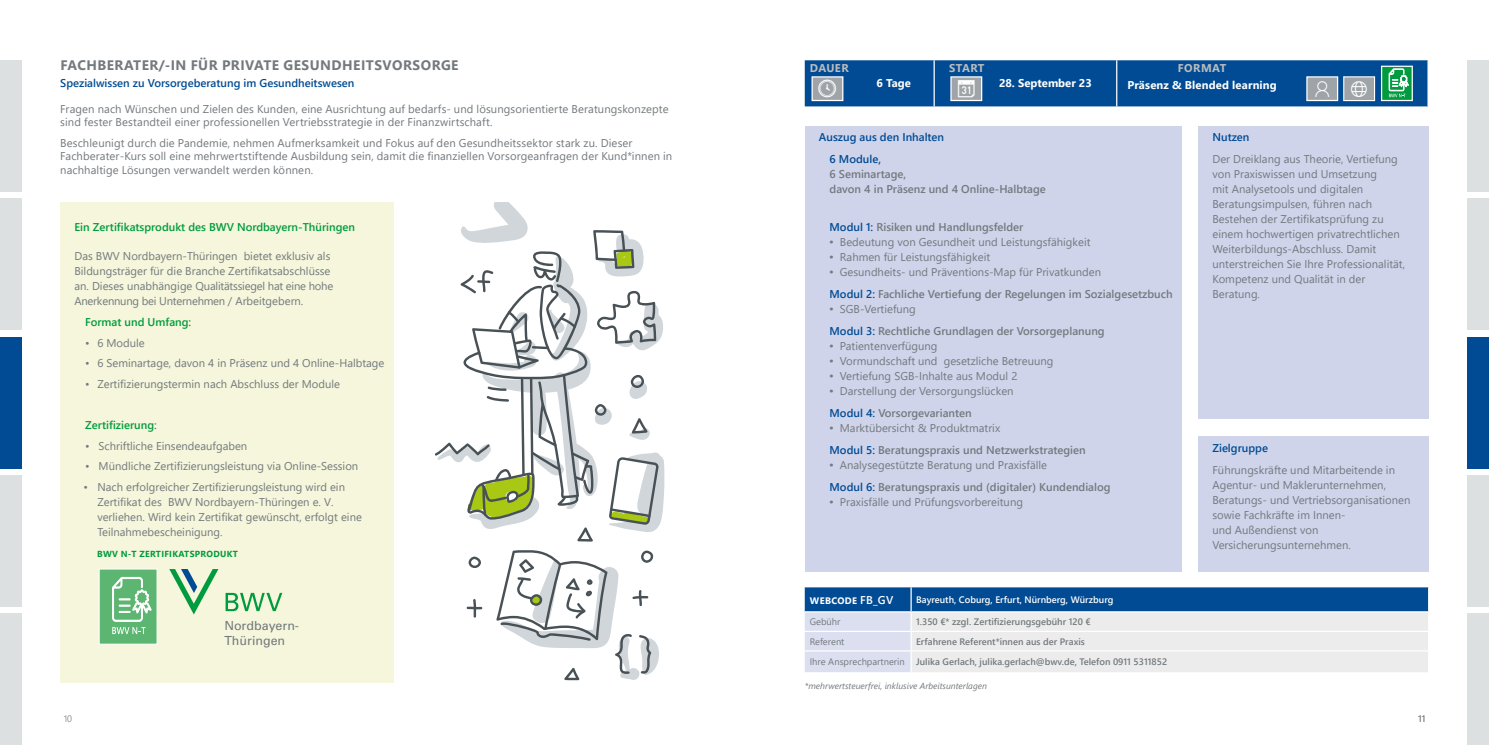
<style>
.page{position:relative;width:1489px;height:745px;background:#fff}
.page>*{position:absolute;margin:0;border:0;box-sizing:border-box;transform-origin:0 0}
.t1{font:700 13.75px "Segoe UI";letter-spacing:.035em;color:#73797d}
.t2{font:12.5px/15px "Univers";color:#73797c}
.t3{font:11.25px/15px "Segoe UI";color:#73797d}
.t4{font:600 11.25px/22.1px "Segoe UI";color:#73797d}
.t5{font:600 11.25px/22.1px "Segoe UI";color:#004b93}
.t6{font:600 11.25px "Segoe UI";color:#009b3e}
.t7{font:700 11.25px "Segoe UI";letter-spacing:.01em;color:#fff}
.t8{font:700 11.25px "Segoe UI";letter-spacing:.035em;color:#bcbcbc}
.t9{font:600 9.38px "Segoe UI";color:#73797d}
.t10{font:600 9.38px "Segoe UI";color:#fff}
.t11{font:9.38px "Segoe UI";color:#73797d}
.t12{font:700 9.38px "Segoe UI";letter-spacing:.035em;color:#fff}
.t13{font:300 9.38px "Segoe UI";color:#73797d}
.t14{font:italic 8.75px "Segoe UI";color:#73797d}
.t15{font:700 8.75px "Segoe UI";letter-spacing:.035em;color:#009b3e}
.s1{color:#73797d}
.s2{color:#004b93}
.s3{font-family:"Arial Nova"}
.s4{font-family:"Arial Nova";font-weight:400}
.s5{font-weight:400}
.s6{font-weight:600;color:#004b93}
.s7{font-weight:600}
.s8{font-weight:600;font-size:11.25px}
.s9{color:#706f6f}
</style>
<div class="page">
<div style="left:0;top:613px;width:21px;height:131px;background:#dde0e1"></div>
<div style="left:0;top:475px;width:21px;height:131px;background:#dde0e1"></div>
<div style="left:0;top:60px;width:21px;height:131px;background:#dde0e1"></div>
<div style="left:1467px;top:613px;width:21px;height:131px;background:#dde0e1"></div>
<div style="left:1467px;top:475px;width:21px;height:131px;background:#dde0e1"></div>
<div style="left:1467px;top:198px;width:21px;height:132px;background:#dde0e1"></div>
<div style="left:1467px;top:60px;width:21px;height:131px;background:#dde0e1"></div>
<svg style="left:466px;top:599px;width:16px;height:18px"></svg>
<svg style="left:468px;top:556px;width:13px;height:11px"></svg>
<svg style="left:434px;top:202px;width:230px;height:339px"></svg>
<svg style="left:496px;top:550px;width:163px;height:129px"></svg>
<div style="left:0;top:337px;width:21px;height:131px;background:#004b93"></div>
<div style="left:0;top:198px;width:21px;height:132px;background:#dde0e1"></div>
<div style="left:60px;top:202px;width:333px;height:480px;background:#f5f6db"></div>
<svg style="left:169px;top:569px;width:49px;height:45px"></svg>
<svg style="left:225px;top:592px;width:57px;height:18px"></svg>
<div style="left:99px;top:568px;width:58px;height:76px;background:#5cb570;border:1px solid #fff"></div>
<svg style="left:112px;top:576px;width:40px;height:57px"></svg>
<div style="left:1467px;top:337px;width:21px;height:131px;background:#004b93"></div>
<div style="left:804px;top:126px;width:377px;height:445px;background:#cfd4eb"></div>
<svg style="left:804px;top:587px;width:625px;height:84px;background:#a8bed4"></svg>
<div style="left:1198px;top:436px;width:230px;height:135px;background:#cfd4eb"></div>
<div style="left:1198px;top:126px;width:230px;height:292px;background:#cfd4eb"></div>
<svg style="left:804px;top:60px;width:623px;height:46px;background:#1b5d97"></svg>
<p class="t1" style="left:60px;top:52px;width:399px">FACHBERATER/-IN FÜR PRIVATE GESUNDHEITSVORSORGE</p>
<p class="t5" style="left:60px;top:71px;width:295px">Spezialwissen zu Vorsorgeberatung im Gesundheitswesen</p>
<p class="t3" style="left:60px;top:101px;width:610px;line-height:13.5px">Fragen nach Wünschen und Zielen des Kunden, eine Ausrichtung auf bedarfs- und lösungsorientierte Beratungskonzepte sind fester Bestandteil einer professionellen Vertriebsstrategie in der Finanzwirtschaft.</p>
<p class="t3" style="left:60px;top:135px;width:613px;line-height:13.5px">Beschleunigt durch die Pandemie, nehmen Aufmerksamkeit und Fokus auf den Gesundheitssektor stark zu. Dieser<br>Fachberater-Kurs soll eine mehrwertstiftende Ausbildung sein, damit die finanziellen Vorsorgeanfragen der Kund*innen in nachhaltige Lösungen verwandelt werden können.</p>
<p class="t6" style="left:74px;top:216px;width:282px">Ein Zertifikatsprodukt des BWV Nordbayern-Thüringen</p>
<p class="t3" style="left:74px;top:248px;width:260px">Das BWV Nordbayern-Thüringen bietet exklusiv als Bildungsträger für die Branche Zertifikatsabschlüsse an. Dieses unabhängige Qualitätssiegel hat eine hohe Anerkennung bei Unternehmen / Arbeitgebern.</p>
<p class="t6" style="left:85px;top:311px;width:108px">Format und Umfang:</p>
<p class="t3" style="left:85px;top:334px;width:61px">• 6 Module</p>
<p class="t3" style="left:85px;top:354px;width:301px">• 6 Seminartage, davon 4 in Präsenz und 4 Online-Halbtage</p>
<p class="t3" style="left:85px;top:375px;width:256px">• Zertifizierungstermin nach Abschluss der Module</p>
<p class="t6" style="left:85px;top:414px;width:73px">Zertifizierung<span class="s1">:</span></p>
<p class="t3" style="left:85px;top:437px;width:164px">• Schriftliche Einsendeaufgaben</p>
<p class="t3" style="left:85px;top:457px;width:275px">• Mündliche Zertifizierungsleistung via Online-Session</p>
<p class="t3" style="left:97px;top:478px;width:266px;text-indent:-14px">• Nach erfolgreicher Zertifizierungsleistung wird ein Zertifikat des BWV Nordbayern-Thüringen e. V. verliehen. Wird kein Zertifikat gewünscht, erfolgt eine Teilnahmebescheinigung.</p>
<p class="t15" style="left:97px;top:545px;width:142px">BWV N-T ZERTIFIKATSPRODUKT</p>
<p class="t13" style="left:64px;top:709px;width:10px">10</p>
<p class="t2" style="left:224px;top:617px;width:76px">Nordbayern-<br>Thüringen</p>
<p class="t8" style="left:809px;top:57px;width:40px">DAUER</p>
<p class="t7" style="left:876px;top:73px;width:36px">6 Tage</p>
<p class="t8" style="left:949px;top:57px;width:37px">START</p>
<p class="t7" style="left:999px;top:73px;width:94px">28. September 23</p>
<p class="t8" style="left:1177px;top:57px;width:50px">FORMAT</p>
<p class="t7" style="left:1127px;top:74px;width:151px">Präsenz &amp; Blended learning</p>
<p class="t5" style="left:829px;top:125px;width:116px;text-indent:-11px">Auszug aus den Inhalten<br>6 Module,</p>
<p class="t4" style="left:829px;top:166px;width:218px;line-height:15px">6 Seminartage,<br>davon 4 in Präsenz und 4 Online-Halbtage</p>
<p class="t4" style="left:829px;top:214px;width:195px"><span class="s2">Modul 1:</span> Risiken und Handlungsfelder</p>
<p class="t3" style="left:829px;top:233px;width:262px"><span class="s3">•</span> Bedeutung von Gesundheit und Leistungsfähigkeit</p>
<p class="t3" style="left:829px;top:248px;width:162px"><span class="s3">•</span> Rahmen für Leistungsfähigkeit</p>
<p class="t4" style="left:829px;top:259px;width:344px"><span class="s4">•</span> <span class="s5">Gesundheits- und Präventions-Map für Privatkunden<br></span><span class="s2">Modul 2:</span> Fachliche Vertiefung der Regelungen im Sozialgesetzbuch</p>
<p class="t4" style="left:829px;top:296px;width:276px"><span class="s4">•</span> <span class="s5">SGB-Vertiefung<br></span><span class="s2">Modul 3:</span> Rechtliche Grundlagen der Vorsorgeplanung</p>
<p class="t3" style="left:829px;top:337px;width:109px"><span class="s3">•</span> Patientenverfügung</p>
<p class="t3" style="left:829px;top:352px;width:225px"><span class="s3">•</span> Vormundschaft und gesetzliche Betreuung</p>
<p class="t3" style="left:829px;top:367px;width:189px"><span class="s3">•</span> Vertiefung SGB-Inhalte aus Modul 2</p>
<p class="t3" style="left:829px;top:378px;width:185px;line-height:22.1px"><span class="s3">•</span> Darstellung der Versorgungslücken<br><span class="s6">Modul 4:</span> <span class="s7">Vorsorgevarianten</span></p>
<p class="t4" style="left:829px;top:415px;width:258px"><span class="s4">•</span> <span class="s5">Marktübersicht &amp; Produktmatrix<br></span><span class="s2">Modul 5:</span> Beratungspraxis und Netzwerkstrategien</p>
<p class="t4" style="left:829px;top:453px;width:282px"><span class="s4">•</span> <span class="s5">Analysegestützte Beratung und Praxisfälle<br></span><span class="s2">Modul 6:</span> Beratungspraxis und (digitaler) Kundendialog</p>
<p class="t3" style="left:829px;top:493px;width:195px"><span class="s3">•</span> Praxisfälle und Prüfungsvorbereitung</p>
<p class="t5" style="left:1212px;top:125px;width:39px">Nutzen</p>
<p class="t3" style="left:1212px;top:151px;width:194px">Der Dreiklang aus Theorie, Vertiefung von Praxiswissen und Umsetzung<br>mit Analysetools und digitalen Beratungsimpulsen, führen nach Bestehen der Zertifikatsprüfung zu einem hochwertigen privatrechtlichen Weiterbildungs-Abschluss. Damit unterstreichen Sie Ihre Professionalität, Kompetenz und Qualität in der Beratung.</p>
<p class="t5" style="left:1212px;top:435px;width:57px">Zielgruppe</p>
<p class="t3" style="left:1212px;top:461px;width:199px">Führungskräfte und Mitarbeitende in<br>Agentur- und Maklerunternehmen,<br>Beratungs- und Vertriebsorganisationen sowie Fachkräfte im Innen-<br>und Außendienst von<br>Versicherungsunternehmen.</p>
<p class="t12" style="left:809px;top:591px;width:85px">WEBCODE <span class="s8">FB_GV</span></p>
<p class="t10" style="left:916px;top:590px;width:199px">Bayreuth, Coburg, Erfurt, Nürnberg, Würzburg</p>
<p class="t11" style="left:809px;top:612px;width:32px">Gebühr</p>
<p class="t9" style="left:916px;top:612px;width:176px">1.350 €* zzgl. Zertifizierungsgebühr 120 €</p>
<p class="t11" style="left:809px;top:632px;width:36px">Referent</p>
<p class="t9" style="left:916px;top:632px;width:170px">Erfahrene Referent*innen aus der Praxis</p>
<p class="t9" style="left:809px;top:652px;width:359px"><span class="s5">Ihre Ansprechpartnerin</span> Julika Gerlach, julika.gerlach@bwv.de, Telefon 0911 5311852</p>
<p class="t14" style="left:804px;top:677px;width:184px"><span class="s9">*</span>mehrwertsteuerfrei, inklusive Arbeitsunterlagen</p>
<p class="t13" style="left:1417px;top:709px;width:9px">11</p>
</div>
